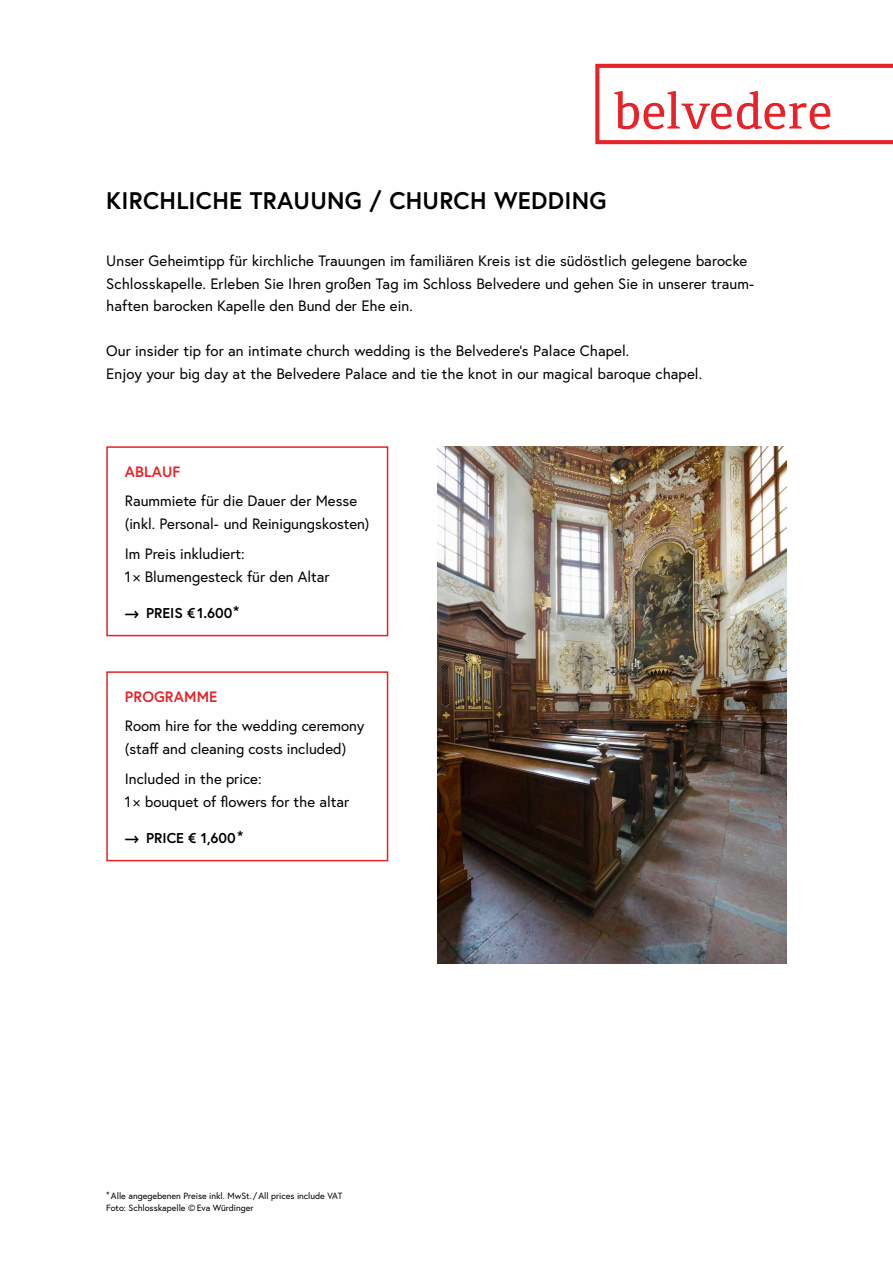
<style>
.page{position:relative;width:893px;height:1263px;background:#fff}
.page>*{position:absolute;margin:0;border:0;box-sizing:border-box;transform-origin:0 0}
.t1{font:700 24px "Europa";letter-spacing:.01em;color:#000}
.t2{font:15px/23.2px "Europa";letter-spacing:.005em;color:#000}
.t3{font:700 15px "Europa";letter-spacing:.01em;color:#e52329}
.t4{font:700 14.25px "Europa";color:#000}
.t5{font:9px/11.9px "Europa";color:#000}
</style>
<div class="page">
<svg style="left:595px;top:64px;width:298px;height:80px"></svg>
<img style="left:437px;top:446px;width:350px;height:518px">
<div style="left:106px;top:446px;width:282px;height:190px;border:2px solid #e52329"></div>
<div style="left:106px;top:671px;width:282px;height:190px;border:2px solid #e52329"></div>
<h1 class="t1" style="left:106px;top:184px;width:502px">KIRCHLICHE TRAUUNG / CHURCH WEDDING</h1>
<p class="t2" style="left:106px;top:250px;width:649px;line-height:22.5px">Unser Geheimtipp für kirchliche Trauungen im familiären Kreis ist die südöstlich gelegene barocke<br>Schlosskapelle. Erleben Sie Ihren großen Tag im Schloss Belvedere und gehen Sie in unserer traum&shy;haften barocken Kapelle den Bund der Ehe ein.</p>
<p class="t2" style="left:106px;top:340px;width:597px;line-height:22.5px">Our insider tip for an intimate church wedding is the Belvedere’s Palace Chapel.<br>Enjoy your big day at the Belvedere Palace and tie the knot in our magical baroque chapel.</p>
<p class="t3" style="left:125px;top:461px;width:57px">ABLAUF</p>
<p class="t2" style="left:125px;top:489px;width:246px">Raummiete für die Dauer der Messe (inkl. Personal- und Reinigungskosten)</p>
<p class="t2" style="left:125px;top:542px;width:206px">Im Preis inkludiert:<br>1× Blumengesteck für den Altar</p>
<p class="t4" style="left:125px;top:603px;width:116px">⟶ PREIS €1.600*</p>
<p class="t3" style="left:125px;top:686px;width:94px">PROGRAMME</p>
<p class="t2" style="left:125px;top:714px;width:241px">Room hire for the wedding ceremony (staff and cleaning costs included)</p>
<p class="t2" style="left:125px;top:767px;width:226px">Included in the price:<br>1× bouquet of flowers for the altar</p>
<p class="t4" style="left:125px;top:828px;width:120px">⟶ PRICE € 1,600*</p>
<p class="t5" style="left:106px;top:1190px;width:238px">*Alle angegebenen Preise inkl. MwSt. /All prices include VAT<br>Foto: Schlosskapelle ©Eva Würdinger</p>
</div>
